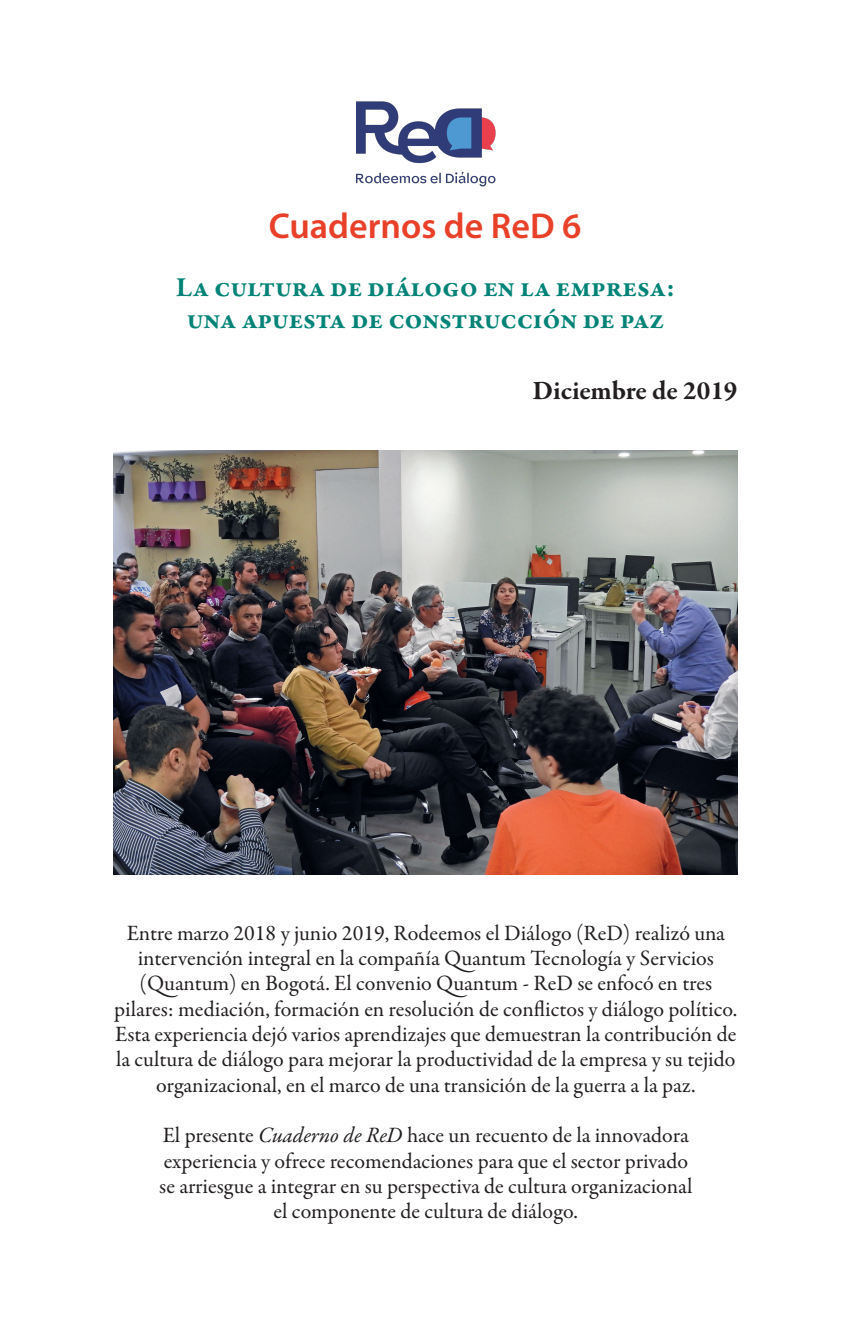
<style>
.page{position:relative;width:851px;height:1333px;background:#fff}
.page>*{position:absolute;margin:0;border:0;box-sizing:border-box;transform-origin:0 0}
.t1{font:600 36px "Myriad Pro";color:#e94029}
.t2{font:700 28px/32px "Garamond Premr Pro";letter-spacing:-.01em;color:#008376;text-align:center}
.t3{font:700 27px "Garamond Premr Pro";color:#231f20}
.t4{font:22px/25.4px "Garamond Premr Pro";color:#231f20;text-align:center}
.s1{font-style:italic}
</style>
<div class="page">
<img style="left:356px;top:101px;width:140px;height:86px">
<img style="left:113px;top:451px;width:624px;height:423px">
<h1 class="t1" style="left:269px;top:203px;width:314px">Cuadernos de ReD 6</h1>
<p class="t2" style="left:176px;top:271px;width:500px">La cultura de diálogo en la empresa: una apuesta de construcción de paz</p>
<p class="t3" style="left:532px;top:374px;width:206px">Diciembre de 2019</p>
<p class="t4" style="left:114px;top:920px;width:624px">Entre marzo 2018 y junio 2019, Rodeemos el Diálogo (ReD) realizó una intervención integral en la compañía Quantum Tecnología y Servicios (Quantum) en Bogotá. El convenio Quantum - ReD se enfocó en tres pilares: mediación, formación en resolución de conflictos y diálogo político.<br>Esta experiencia dejó varios aprendizajes que demuestran la contribución de la cultura de diálogo para mejorar la productividad de la empresa y su tejido organizacional, en el marco de una transición de la guerra a la paz.</p>
<p class="t4" style="left:159px;top:1123px;width:534px">El presente <span class="s1">Cuaderno de ReD</span> hace un recuento de la innovadora experiencia y ofrece recomendaciones para que el sector privado se arriesgue a integrar en su perspectiva de cultura organizacional el componente de cultura de diálogo.</p>
</div>
